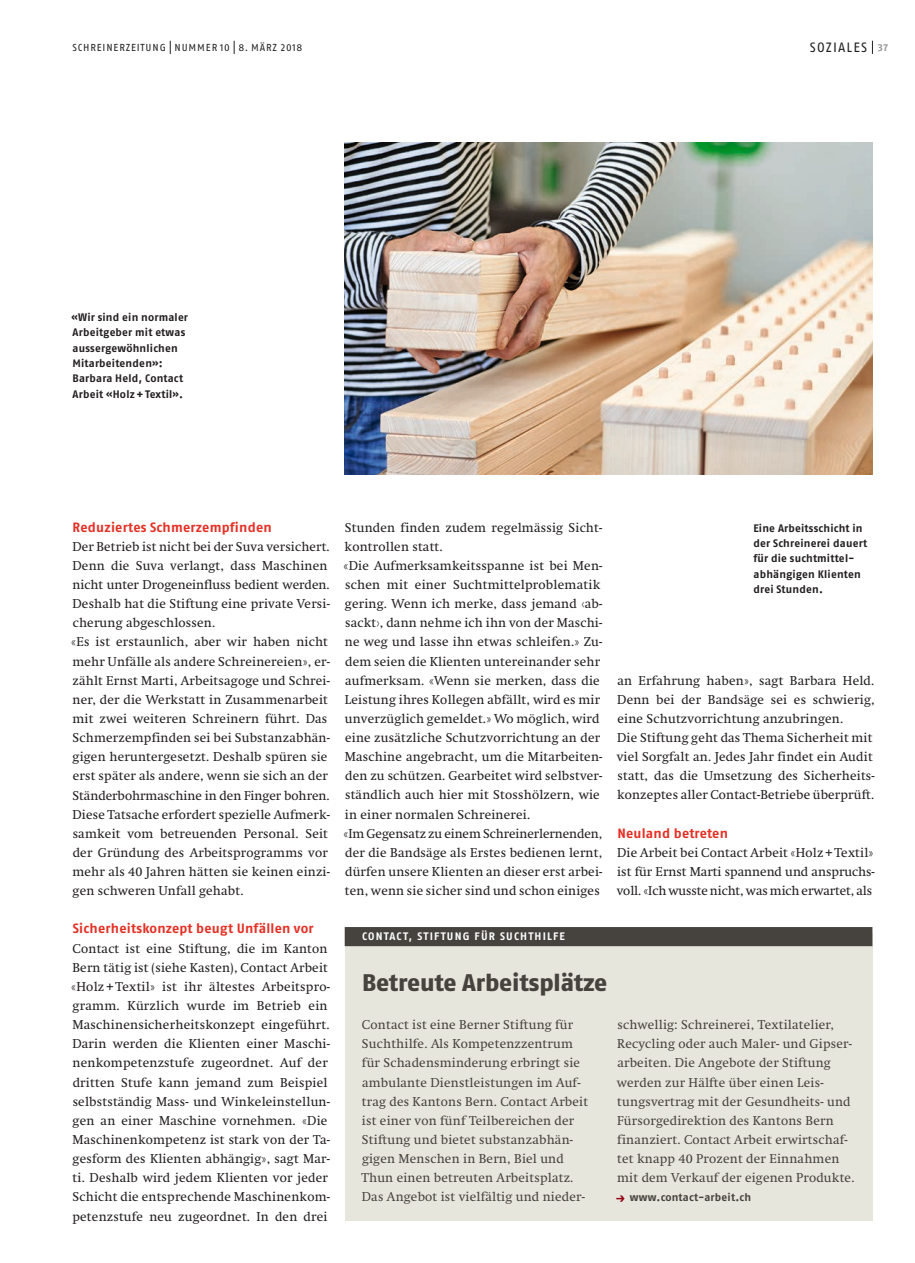
<style>
.page{position:relative;width:915px;height:1263px;background:#fff}
.page>*{position:absolute;margin:0;border:0;box-sizing:border-box;transform-origin:0 0}
.t1{font:800 24px "Fago OT";letter-spacing:-.005em;color:#46433e}
.t2{font:700 13.5px "Fago OT";letter-spacing:.02em;color:#e53025}
.t3{font:13.5px "Fago OT";letter-spacing:.085em;color:#231f20}
.t4{font:12.75px/19.2px "Swift";letter-spacing:.02em;color:#231f20}
.t5{font:12.75px/19.2px "Swift";letter-spacing:.02em;color:#46433e}
.t6{font:700 10.8px/15.3px "Fago OT";letter-spacing:.02em;color:#231f20}
.t7{font:700 10.8px "Fago OT";letter-spacing:.11em;color:#fff}
.t8{font:700 10.8px "Fago OT";letter-spacing:.02em;color:#46433e}
.t9{font:10.2px "Fago OT";letter-spacing:.085em;color:#231f20}
.s1{font-weight:700;font-size:10.2px;color:#939598}
.s2{font-size:12px;color:#940415}
</style>
<div class="page">
<svg style="left:871px;top:41px;width:1px;height:13px"></svg>
<svg style="left:170px;top:41px;width:1px;height:13px"></svg>
<svg style="left:234px;top:41px;width:1px;height:13px"></svg>
<div style="left:344px;top:933px;width:528px;height:287px;background:#e7e6dd"></div>
<div style="left:344px;top:927px;width:528px;height:19px;background:#46433e"></div>
<img style="left:344px;top:142px;width:528px;height:332px">
<p class="t9" style="left:72px;top:41px;width:231px">SCHREI NERZEITUNG NUMMER 10 8. MÄRZ 2018</p>
<p class="t3" style="left:809px;top:39px;width:80px">SOZIALES <span class="s1">37</span></p>
<p class="t6" style="left:71px;top:310px;width:118px">«Wir sind ein normaler<br>Arbeitgeber mit etwas aussergewöhnlichen<br>Mitarbeitenden»:<br>Barbara Held, Contact<br>Arbeit «Holz +Textil».</p>
<p class="t2" style="left:73px;top:519px;width:201px">Reduziertes Schmerzempfinden</p>
<p class="t4" style="left:71px;top:537px;width:260px">Der Betrieb ist nicht bei der Suva versichert.<br>Denn die Suva verlangt, dass Maschinen nicht unter Drogeneinfluss bedient werden.<br>Deshalb hat die Stiftung eine private Versi&shy;cherung abgeschlossen.<br>«Es ist erstaunlich, aber wir haben nicht mehr Unfälle als andere Schreinereien», er&shy;zählt Ernst Marti, Arbeitsagoge und Schrei&shy;ner, der die Werkstatt in Zusammenarbeit mit zwei weiteren Schreinern führt. Das Schmerzempfinden sei bei Substanzabhän&shy;gigen heruntergesetzt. Deshalb spüren sie erst später als andere, wenn sie sich an der Ständerbohrmaschine in den Finger bohren.<br>Diese Tatsache erfordert spezielle Aufmerk&shy;samkeit vom betreuenden Personal. Seit der Gründung des Arbeitsprogramms vor mehr als 40 Jahren hätten sie keinen einzi&shy;gen schweren Unfall gehabt.</p>
<p class="t2" style="left:73px;top:920px;width:242px">Sicherheitskonzept beugt Unfällen vor</p>
<p class="t4" style="left:71px;top:939px;width:260px">Contact ist eine Stiftung, die im Kanton Bern tätig ist (siehe Kasten), Contact Arbeit «Holz + Textil» ist ihr ältestes Arbeitspro&shy;gramm. Kürzlich wurde im Betrieb ein Maschinensicherheitskonzept eingeführt.<br>Darin werden die Klienten einer Maschi&shy;nenkompetenzstufe zugeordnet. Auf der dritten Stufe kann jemand zum Beispiel selbstständig Mass- und Winkeleinstellun&shy;gen an einer Maschine vornehmen. «Die Maschinenkompetenz ist stark von der Ta&shy;gesform des Klienten abhängig», sagt Mar&shy;ti. Deshalb wird jedem Klienten vor jeder Schicht die entsprechende Maschinenkom&shy;petenzstufe neu zugeordnet. In den drei</p>
<p class="t4" style="left:343px;top:518px;width:260px">Stunden finden zudem regelmässig Sicht&shy;kontrollen statt.<br>«Die Aufmerksamkeitsspanne ist bei Men&shy;schen mit einer Suchtmittelproblematik gering. Wenn ich merke, dass jemand ‹ab&shy;sackt›, dann nehme ich ihn von der Maschi&shy;ne weg und lasse ihn etwas schleifen.» Zu&shy;dem seien die Klienten untereinander sehr aufmerksam. «Wenn sie merken, dass die Leistung ihres Kollegen abfällt, wird es mir unverzüglich gemeldet.» Wo möglich, wird eine zusätzliche Schutzvorrichtung an der Maschine angebracht, um die Mitarbeiten&shy;den zu schützen. Gearbeitet wird selbstver&shy;ständlich auch hier mit Stosshölzern, wie in einer normalen Schreinerei.<br>«Im Gegensatz zu einem Schreinerlernenden, der die Bandsäge als Erstes bedienen lernt, dürfen unsere Klienten an dieser erst arbei&shy;ten, wenn sie sicher sind und schon einiges</p>
<p class="t6" style="left:753px;top:520px;width:115px">Eine Arbeitsschicht in der Schreinerei dauert für die suchtmittel&shy;abhängigen Klienten drei Stunden.</p>
<p class="t4" style="left:616px;top:671px;width:259px">an Erfahrung haben», sagt Barbara Held.<br>Denn bei der Bandsäge sei es schwierig, eine Schutzvorrichtung anzubringen.<br>Die Stiftung geht das Thema Sicherheit mit viel Sorgfalt an. Jedes Jahr findet ein Audit statt, das die Umsetzung des Sicherheits&shy;konzeptes aller Contact-Betriebe überprüft.</p>
<p class="t2" style="left:617px;top:825px;width:112px">Neuland betreten</p>
<p class="t4" style="left:616px;top:843px;width:259px;text-align:justify">Die Arbeit bei Contact Arbeit «Holz + Textil» ist für Ernst Marti spannend und anspruchs&shy;voll. «Ich wusste nicht, was mich erwartet, als</p>
<p class="t7" style="left:362px;top:930px;width:204px">CONTACT, STIFTUNG FÜR SUCHTHILFE</p>
<h1 class="t1" style="left:362px;top:968px;width:247px">Betreute Arbeitsplätze</h1>
<p class="t5" style="left:361px;top:1015px;width:228px">Contact ist eine Berner Stiftung für Suchthilfe. Als Kompetenzzentrum für Schadensminderung erbringt sie ambulante Dienstleistungen im Auf&shy;trag des Kantons Bern. Contact Arbeit ist einer von fünf Teilbereichen der Stiftung und bietet substanzabhän&shy;gigen Menschen in Bern, Biel und Thun einen betreuten Arbeitsplatz.<br>Das Angebot ist vielfältig und nieder-</p>
<p class="t5" style="left:616px;top:1015px;width:239px">schwellig: Schreinerei, Textilatelier, Recycling oder auch Maler- und Gipser&shy;arbeiten. Die Angebote der Stiftung werden zur Hälfte über einen Leis&shy;tungsvertrag mit der Gesundheits- und Fürsorgedirektion des Kantons Bern finanziert. Contact Arbeit erwirtschaf&shy;tet knapp 40 Prozent der Einnahmen mit dem Verkauf der eigenen Produkte.</p>
<p class="t8" style="left:615px;top:1191px;width:137px"><span class="s2">→</span> www.contact-arbeit.ch</p>
</div>
